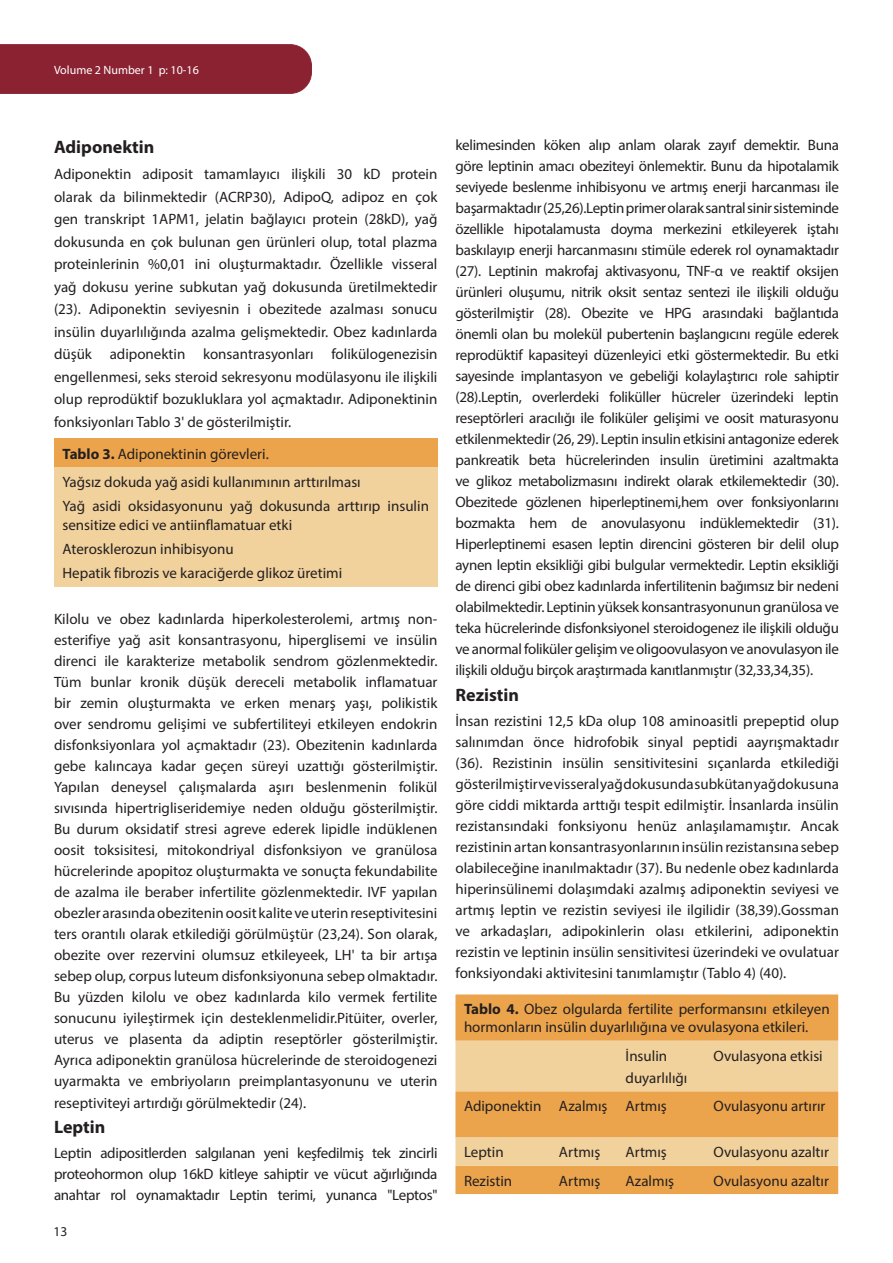
<style>
.page{position:relative;width:893px;height:1263px;background:#fff}
.page>*{position:absolute;margin:0;border:0;box-sizing:border-box;transform-origin:0 0}
.t1{font:700 18px "Myriad Pro";color:#231f20}
.t2{font:15px/21px "Myriad Pro";color:#231f20;text-align:justify}
.t3{font:13.5px "Myriad Pro";color:#231f20}
.t4{font:12px "Myriad Pro";color:#fff}
.s1{font-weight:700}
</style>
<div class="page">
<div style="left:54px;top:439px;width:383px;height:28px;background:#eba44c"></div>
<div style="left:54px;top:467px;width:383px;height:119px;background:#f1d19c"></div>
<div style="left:455px;top:994px;width:383px;height:200px;background:#eba44c"></div>
<svg style="left:455px;top:1041px;width:383px;height:125px;background:#eec07f"></svg>
<div style="left:0;top:44px;width:312px;height:50px;background:#8b2232"></div>
<p class="t4" style="left:54px;top:62px;width:146px">Volume 2 Number 1 p: 10-16</p>
<p class="t1" style="left:54px;top:135px;width:102px">Adiponektin</p>
<p class="t2" style="left:54px;top:163px;width:385px;line-height:22.5px">Adiponektin adiposit tamamlayıcı ilişkili 30 kD protein olarak da bilinmektedir (ACRP30), AdipoQ, adipoz en çok gen transkript 1APM1, jelatin bağlayıcı protein (28kD), yağ dokusunda en çok bulunan gen ürünleri olup, total plazma proteinlerinin %0,01 ini oluşturmaktadır. Özellikle visseral yağ dokusu yerine subkutan yağ dokusunda üretilmektedir (23). Adiponektin seviyesnin i obezitede azalması sonucu insülin duyarlılığında azalma gelişmektedir. Obez kadınlarda düşük adiponektin konsantrasyonları folikülogenezisin engellenmesi, seks steroid sekresyonu modülasyonu ile ilişkili olup reprodüktif bozukluklara yol açmaktadır. Adiponektinin fonksiyonları Tablo 3' de gösterilmiştir.</p>
<p class="t2" style="left:63px;top:439px;width:300px;line-height:28.2px"><span class="s1">Tablo 3.</span> Adiponektinin görevleri.<br>Yağsız dokuda yağ asidi kullanımının arttırılması</p>
<p class="t2" style="left:63px;top:496px;width:368px;line-height:19.5px">Yağ asidi oksidasyonunu yağ dokusunda arttırıp insulin sensitize edici ve antiinflamatuar etki</p>
<p class="t2" style="left:63px;top:537px;width:281px;line-height:23.7px">Aterosklerozun inhibisyonu<br>Hepatik fibrozis ve karaciğerde glikoz üretimi</p>
<p class="t2" style="left:54px;top:609px;width:385px">Kilolu ve obez kadınlarda hiperkolesterolemi, artmış non&shy;esterifiye yağ asit konsantrasyonu, hiperglisemi ve insülin direnci ile karakterize metabolik sendrom gözlenmektedir.<br>Tüm bunlar kronik düşük dereceli metabolik inflamatuar bir zemin oluşturmakta ve erken menarş yaşı, polikistik over sendromu gelişimi ve subfertiliteyi etkileyen endokrin disfonksiyonlara yol açmaktadır (23). Obezitenin kadınlarda gebe kalıncaya kadar geçen süreyi uzattığı gösterilmiştir.<br>Yapılan deneysel çalışmalarda aşırı beslenmenin folikül sıvısında hipertrigliseridemiye neden olduğu gösterilmiştir.<br>Bu durum oksidatif stresi agreve ederek lipidle indüklenen oosit toksisitesi, mitokondriyal disfonksiyon ve granülosa hücrelerinde apopitoz oluşturmakta ve sonuçta fekundabilite de azalma ile beraber infertilite gözlenmektedir. IVF yapılan obezler arasında obezitenin oosit kalite ve uterin reseptivitesini ters orantılı olarak etkilediği görülmüştür (23,24). Son olarak, obezite over rezervini olumsuz etkileyeek, LH' ta bir artışa sebep olup, corpus luteum disfonksiyonuna sebep olmaktadır.<br>Bu yüzden kilolu ve obez kadınlarda kilo vermek fertilite sonucunu iyileştirmek için desteklenmelidir.Pitüiter, overler, uterus ve plasenta da adiptin reseptörler gösterilmiştir.<br>Ayrıca adiponektin granülosa hücrelerinde de steroidogenezi uyarmakta ve embriyoların preimplantasyonunu ve uterin reseptiviteyi artırdığı görülmektedir (24).</p>
<p class="t1" style="left:54px;top:1115px;width:53px">Leptin</p>
<p class="t2" style="left:54px;top:1142px;width:385px">Leptin adipositlerden salgılanan yeni keşfedilmiş tek zincirli proteohormon olup 16kD kitleye sahiptir ve vücut ağırlığında anahtar rol oynamaktadır Leptin terimi, yunanca "Leptos"</p>
<p class="t3" style="left:54px;top:1223px;width:15px">13</p>
<p class="t2" style="left:455px;top:135px;width:385px">kelimesinden köken alıp anlam olarak zayıf demektir. Buna göre leptinin amacı obeziteyi önlemektir. Bunu da hipotalamik seviyede beslenme inhibisyonu ve artmış enerji harcanması ile başarmaktadır (25,26).Leptin primer olarak santral sinir sisteminde özellikle hipotalamusta doyma merkezini etkileyerek iştahı baskılayıp enerji harcanmasını stimüle ederek rol oynamaktadır (27). Leptinin makrofaj aktivasyonu, TNF-α ve reaktif oksijen ürünleri oluşumu, nitrik oksit sentaz sentezi ile ilişkili olduğu gösterilmiştir (28). Obezite ve HPG arasındaki bağlantıda önemli olan bu molekül pubertenin başlangıcını regüle ederek reprodüktif kapasiteyi düzenleyici etki göstermektedir. Bu etki sayesinde implantasyon ve gebeliği kolaylaştırıcı role sahiptir (28).Leptin, overlerdeki foliküller hücreler üzerindeki leptin reseptörleri aracılığı ile foliküler gelişimi ve oosit maturasyonu etkilenmektedir (26, 29). Leptin insulin etkisini antagonize ederek pankreatik beta hücrelerinden insulin üretimini azaltmakta ve glikoz metabolizmasını indirekt olarak etkilemektedir (30).<br>Obezitede gözlenen hiperleptinemi,hem over fonksiyonlarını bozmakta hem de anovulasyonu indüklemektedir (31).<br>Hiperleptinemi esasen leptin direncini gösteren bir delil olup aynen leptin eksikliği gibi bulgular vermektedir. Leptin eksikliği de direnci gibi obez kadınlarda infertilitenin bağımsız bir nedeni olabilmektedir. Leptinin yüksek konsantrasyonunun granülosa ve teka hücrelerinde disfonksiyonel steroidogenez ile ilişkili olduğu ve anormal foliküler gelişim ve oligoovulasyon ve anovulasyon ile ilişkili olduğu birçok araştırmada kanıtlanmıştır (32,33,34,35).</p>
<p class="t1" style="left:455px;top:683px;width:65px">Rezistin</p>
<p class="t2" style="left:455px;top:710px;width:385px">İnsan rezistini 12,5 kDa olup 108 aminoasitli prepeptid olup salınımdan önce hidrofobik sinyal peptidi aayrışmaktadır (36). Rezistinin insülin sensitivitesini sıçanlarda etkilediği gösterilmiştir ve visseral yağ dokusunda subkütan yağ dokusuna göre ciddi miktarda arttığı tespit edilmiştir. İnsanlarda insülin rezistansındaki fonksiyonu henüz anlaşılamamıştır. Ancak rezistinin artan konsantrasyonlarının insülin rezistansına sebep olabileceğine inanılmaktadır (37). Bu nedenle obez kadınlarda hiperinsülinemi dolaşımdaki azalmış adiponektin seviyesi ve artmış leptin ve rezistin seviyesi ile ilgilidir (38,39).Gossman ve arkadaşları, adipokinlerin olası etkilerini, adiponektin rezistin ve leptinin insülin sensitivitesi üzerindeki ve ovulatuar fonksiyondaki aktivitesini tanımlamıştır (Tablo 4) (40).</p>
<p class="t2" style="left:464px;top:1000px;width:367px;line-height:18px"><span class="s1">Tablo 4.</span> Obez olgularda fertilite performansını etkileyen hormonların insülin duyarlılığına ve ovulasyona etkileri.</p>
<p class="t2" style="left:626px;top:1044px;width:63px;line-height:22.2px">İnsulin duyarlılığı</p>
<p class="t2" style="left:713px;top:1045px;width:111px">Ovulasyona etkisi</p>
<p class="t2" style="left:464px;top:1095px;width:204px">Adiponektin Azalmış Artmış</p>
<p class="t2" style="left:713px;top:1095px;width:114px">Ovulasyonu artırır</p>
<p class="t2" style="left:464px;top:1141px;width:41px">Leptin</p>
<p class="t2" style="left:559px;top:1141px;width:43px">Artmış</p>
<p class="t2" style="left:626px;top:1141px;width:43px">Artmış</p>
<p class="t2" style="left:713px;top:1141px;width:117px">Ovulasyonu azaltır</p>
<p class="t2" style="left:464px;top:1170px;width:50px">Rezistin</p>
<p class="t2" style="left:559px;top:1170px;width:43px">Artmış</p>
<p class="t2" style="left:626px;top:1170px;width:50px">Azalmış</p>
<p class="t2" style="left:713px;top:1170px;width:117px">Ovulasyonu azaltır</p>
</div>
